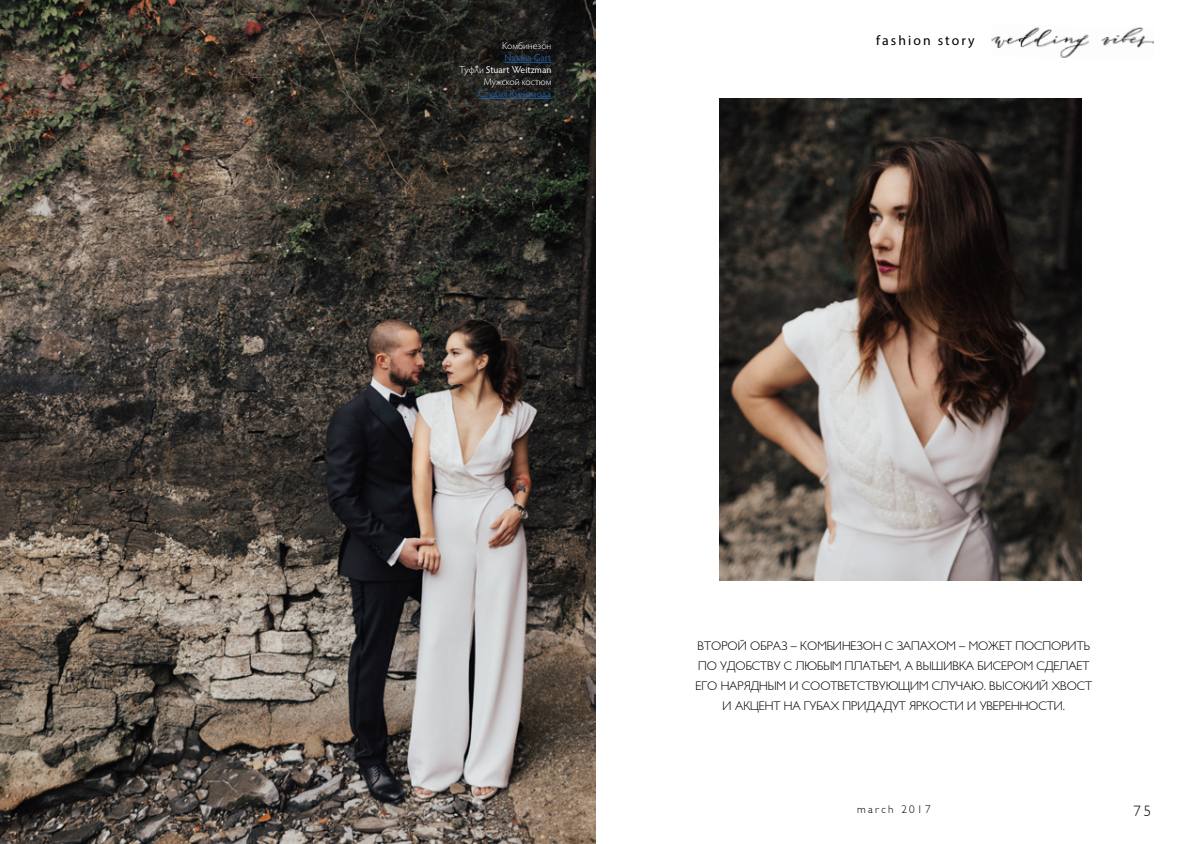
<style>
.page{position:relative;width:1191px;height:844px;background:#fff}
.page>*{position:absolute;margin:0;border:0;box-sizing:border-box;transform-origin:0 0}
.t1{font:300 15px "Gals";color:#000}
.t2{font:13.75px "Myriad Pro";letter-spacing:.15em;color:#000}
.t3{font:300 12.5px/20px "Gals";letter-spacing:-.01em;color:#000;text-align:center}
.t4{font:300 11.25px "Gals";letter-spacing:.2em;color:#000}
.t5{font:300 10px/12px "Hypatia Sans Pro";letter-spacing:-.005em;color:#fff;text-align:right}
.t6{font:10px "Hypatia Sans Pro";letter-spacing:-.005em;color:#215e9e}
.s1{font-weight:400;color:#215e9e}
.s2{font-weight:400}
</style>
<div class="page">
<img style="left:1024px;top:27px;width:121px;height:9px">
<img style="left:991px;top:36px;width:163px;height:12px">
<img style="left:1060px;top:48px;width:17px;height:10px">
<img style="left:0;top:0;width:595px;height:843px">
<hr style="left:504px;top:62px;width:47px;height:1px;background:#215e9e">
<hr style="left:478px;top:98px;width:73px;height:1px;background:#215e9e">
<img style="left:719px;top:99px;width:362px;height:481px">
<p class="t5" style="left:502px;top:40px;width:51px">Комбинезон</p>
<p class="t5" style="left:459px;top:52px;width:94px"><span class="s1">Natalia Gart<br></span>Туфли <span class="s2">Stuart Weitzman<br></span>Мужской костюм</p>
<p class="t6" style="left:478px;top:87px;width:75px">Студия Киномода</p>
<p class="t2" style="left:876px;top:31px;width:100px">fashion story</p>
<p class="t3" style="left:695px;top:635px;width:398px">ВТОРОЙ ОБРАЗ – КОМБИНЕЗОН С ЗАПАХОМ – МОЖЕТ ПОСПОРИТЬ ПО УДОБСТВУ С ЛЮБЫМ ПЛАТЬЕМ, А ВЫШИВКА БИСЕРОМ СДЕЛАЕТ ЕГО НАРЯДНЫМ И СООТВЕТСТВУЮЩИМ СЛУЧАЮ. ВЫСОКИЙ ХВОСТ И АКЦЕНТ НА ГУБАХ ПРИДАДУТ ЯРКОСТИ И УВЕРЕННОСТИ.</p>
<p class="t4" style="left:857px;top:803px;width:75px">march 2017</p>
<p class="t1" style="left:1133px;top:803px;width:19px">75</p>
</div>
